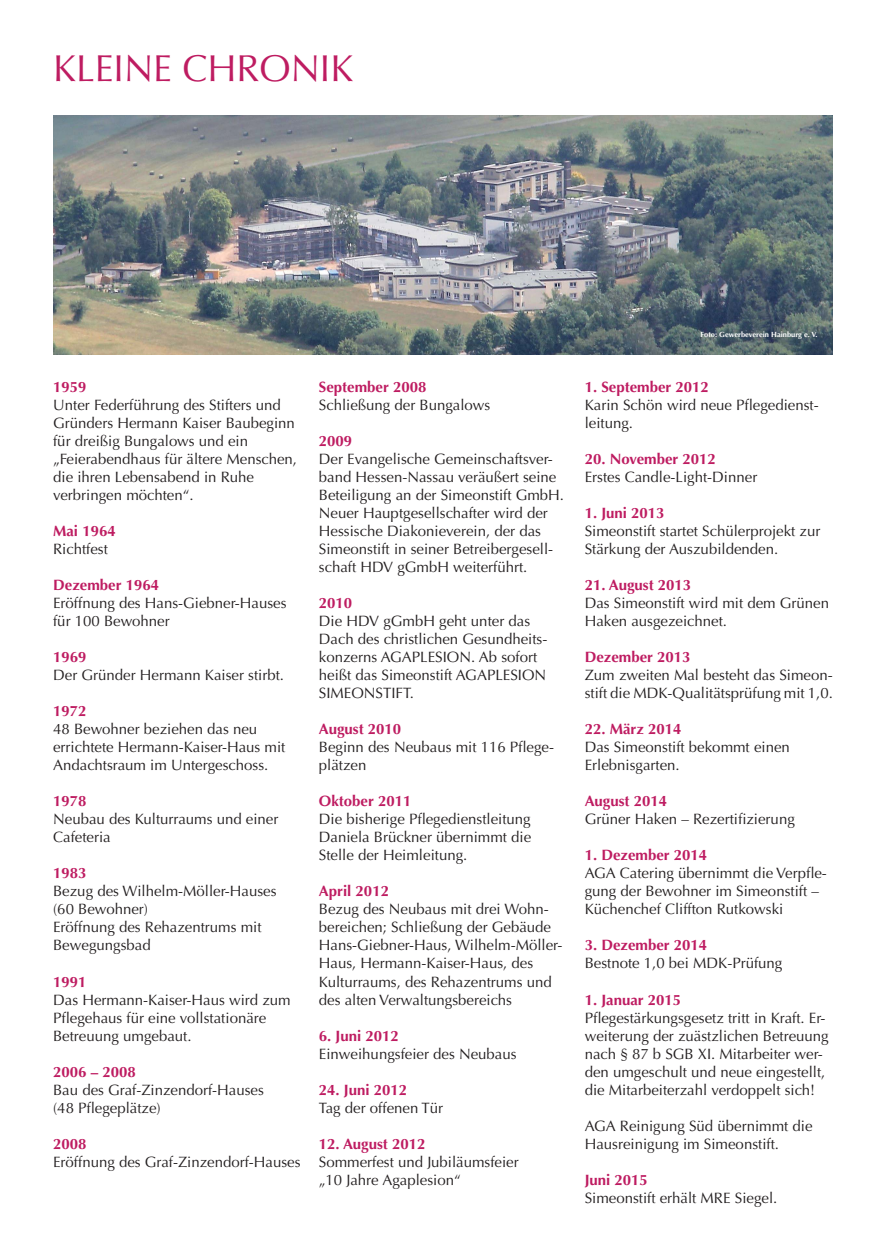
<style>
.page{position:relative;width:886px;height:1241px;background:#fff}
.page>*{position:absolute;margin:0;border:0;box-sizing:border-box;transform-origin:0 0}
.t1{font:37.5px "Optima";color:#be1c61}
.t2{font:15px/18px "Optima";color:#231f20}
.t3{font:700 15px "Optima";color:#be1c61}
.t4{font:700 7.5px "Optima";color:#fff}
</style>
<div class="page">
<img style="left:53px;top:115px;width:780px;height:239px">
<h1 class="t1" style="left:53px;top:52px;width:302px">KLEINE CHRONIK</h1>
<p class="t3" style="left:53px;top:381px;width:35px">1959</p>
<p class="t2" style="left:53px;top:397px;width:245px">Unter Federführung des Stifters und<br>Gründers Hermann Kaiser Baubeginn für dreißig Bungalows und ein „Feierabendhaus für ältere Menschen, die ihren Lebensabend in Ruhe verbringen möchten“.</p>
<p class="t3" style="left:53px;top:525px;width:64px">Mai 1964</p>
<p class="t2" style="left:53px;top:541px;width:56px">Richtfest</p>
<p class="t3" style="left:53px;top:579px;width:107px">Dezember 1964</p>
<p class="t2" style="left:53px;top:595px;width:235px">Eröffnung des Hans-Giebner-Hauses für 100 Bewohner</p>
<p class="t3" style="left:53px;top:651px;width:35px">1969</p>
<p class="t2" style="left:53px;top:667px;width:232px">Der Gründer Hermann Kaiser stirbt.</p>
<p class="t3" style="left:53px;top:705px;width:35px">1972</p>
<p class="t2" style="left:53px;top:721px;width:234px">48 Bewohner beziehen das neu errichtete Hermann-Kaiser-Haus mit<br>Andachtsraum im Untergeschoss.</p>
<p class="t3" style="left:53px;top:795px;width:35px">1978</p>
<p class="t2" style="left:53px;top:811px;width:227px">Neubau des Kulturraums und einer<br>Cafeteria</p>
<p class="t3" style="left:53px;top:867px;width:35px">1983</p>
<p class="t2" style="left:53px;top:883px;width:225px">Bezug des Wilhelm-Möller-Hauses (60 Bewohner)<br>Eröffnung des Rehazentrums mit<br>Bewegungsbad</p>
<p class="t3" style="left:53px;top:975px;width:35px">1991</p>
<p class="t2" style="left:53px;top:991px;width:239px">Das Hermann-Kaiser-Haus wird zum<br>Pflegehaus für eine vollstationäre<br>Betreuung umgebaut.</p>
<p class="t3" style="left:53px;top:1065px;width:84px">2006 – 2008</p>
<p class="t2" style="left:53px;top:1081px;width:212px">Bau des Graf-Zinzendorf-Hauses (48 Pflegeplätze)</p>
<p class="t3" style="left:53px;top:1137px;width:35px">2008</p>
<p class="t2" style="left:53px;top:1153px;width:249px">Eröffnung des Graf-Zinzendorf-Hauses</p>
<p class="t3" style="left:319px;top:381px;width:109px">September 2008</p>
<p class="t2" style="left:319px;top:397px;width:173px">Schließung der Bungalows</p>
<p class="t3" style="left:319px;top:435px;width:35px">2009</p>
<p class="t2" style="left:319px;top:451px;width:247px">Der Evangelische Gemeinschaftsver&shy;band Hessen-Nassau veräußert seine Beteiligung an der Simeonstift GmbH.<br>Neuer Hauptgesellschafter wird der Hessische Diakonieverein, der das Simeonstift in seiner Betreibergesell&shy;schaft HDV gGmbH weiterführt.</p>
<p class="t3" style="left:319px;top:597px;width:35px">2010</p>
<p class="t2" style="left:319px;top:613px;width:230px">Die HDV gGmbH geht unter das<br>Dach des christlichen Gesundheits&shy;konzerns AGAPLESION. Ab sofort heißt das Simeonstift AGAPLESION<br>SIMEONSTIFT.</p>
<p class="t3" style="left:319px;top:723px;width:84px">August 2010</p>
<p class="t2" style="left:319px;top:739px;width:237px">Beginn des Neubaus mit 116 Pflege&shy;plätzen</p>
<p class="t3" style="left:319px;top:795px;width:94px">Oktober 2011</p>
<p class="t2" style="left:319px;top:811px;width:214px;text-align:justify">Die bisherige Pflegedienstleitung Daniela Brückner übernimmt die Stelle der Heimleitung.</p>
<p class="t3" style="left:319px;top:885px;width:72px">April 2012</p>
<p class="t2" style="left:319px;top:901px;width:245px">Bezug des Neubaus mit drei Wohn&shy;bereichen; Schließung der Gebäude Hans-Giebner-Haus, Wilhelm-Möller-Haus, Hermann-Kaiser-Haus, des Kulturraums, des Rehazentrums und des alten Verwaltungsbereichs</p>
<p class="t3" style="left:319px;top:1029px;width:81px">6. Juni 2012</p>
<p class="t2" style="left:319px;top:1045px;width:199px">Einweihungsfeier des Neubaus</p>
<p class="t3" style="left:319px;top:1083px;width:90px">24. Juni 2012</p>
<p class="t2" style="left:319px;top:1099px;width:126px">Tag der offenen Tür</p>
<p class="t3" style="left:319px;top:1137px;width:108px">12. August 2012</p>
<p class="t2" style="left:319px;top:1153px;width:201px">Sommerfest und Jubiläumsfeier „10 Jahre Agaplesion“</p>
<p class="t4" style="left:701px;top:332px;width:118px">Foto: Gewerbeverein Hainburg e. V.</p>
<p class="t3" style="left:585px;top:381px;width:126px">1. September 2012</p>
<p class="t2" style="left:585px;top:397px;width:235px">Karin Schön wird neue Pflegedienst&shy;leitung.</p>
<p class="t3" style="left:585px;top:453px;width:133px">20. November 2012</p>
<p class="t2" style="left:585px;top:469px;width:174px">Erstes Candle-Light-Dinner</p>
<p class="t3" style="left:585px;top:507px;width:81px">1. Juni 2013</p>
<p class="t2" style="left:585px;top:523px;width:237px">Simeonstift startet Schülerprojekt zur<br>Stärkung der Auszubildenden.</p>
<p class="t3" style="left:585px;top:579px;width:108px">21. August 2013</p>
<p class="t2" style="left:585px;top:595px;width:246px">Das Simeonstift wird mit dem Grünen<br>Haken ausgezeichnet.</p>
<p class="t3" style="left:585px;top:651px;width:107px">Dezember 2013</p>
<p class="t2" style="left:585px;top:667px;width:250px">Zum zweiten Mal besteht das Simeon&shy;stift die MDK-Qualitätsprüfung mit 1,0.</p>
<p class="t3" style="left:585px;top:723px;width:98px">22. März 2014</p>
<p class="t2" style="left:585px;top:739px;width:207px">Das Simeonstift bekommt einen<br>Erlebnisgarten.</p>
<p class="t3" style="left:585px;top:795px;width:84px">August 2014</p>
<p class="t2" style="left:585px;top:811px;width:212px">Grüner Haken – Rezertifizierung</p>
<p class="t3" style="left:585px;top:849px;width:124px">1. Dezember 2014</p>
<p class="t2" style="left:585px;top:865px;width:244px">AGA Catering übernimmt die Verpfle&shy;gung der Bewohner im Simeonstift –<br>Küchenchef Cliffton Rutkowski</p>
<p class="t3" style="left:585px;top:939px;width:124px">3. Dezember 2014</p>
<p class="t2" style="left:585px;top:955px;width:199px">Bestnote 1,0 bei MDK-Prüfung</p>
<p class="t3" style="left:585px;top:993px;width:98px">1. Januar 2015</p>
<p class="t2" style="left:585px;top:1009px;width:245px">Pflegestärkungsgesetz tritt in Kraft. Er&shy;weiterung der zuästzlichen Betreuung nach § 87 b SGB XI. Mitarbeiter wer&shy;den umgeschult und neue eingestellt, die Mitarbeiterzahl verdoppelt sich!</p>
<p class="t2" style="left:585px;top:1117px;width:229px">AGA Reinigung Süd übernimmt die<br>Hausreinigung im Simeonstift.</p>
<p class="t3" style="left:585px;top:1173px;width:65px">Juni 2015</p>
<p class="t2" style="left:585px;top:1189px;width:194px">Simeonstift erhält MRE Siegel.</p>
</div>
